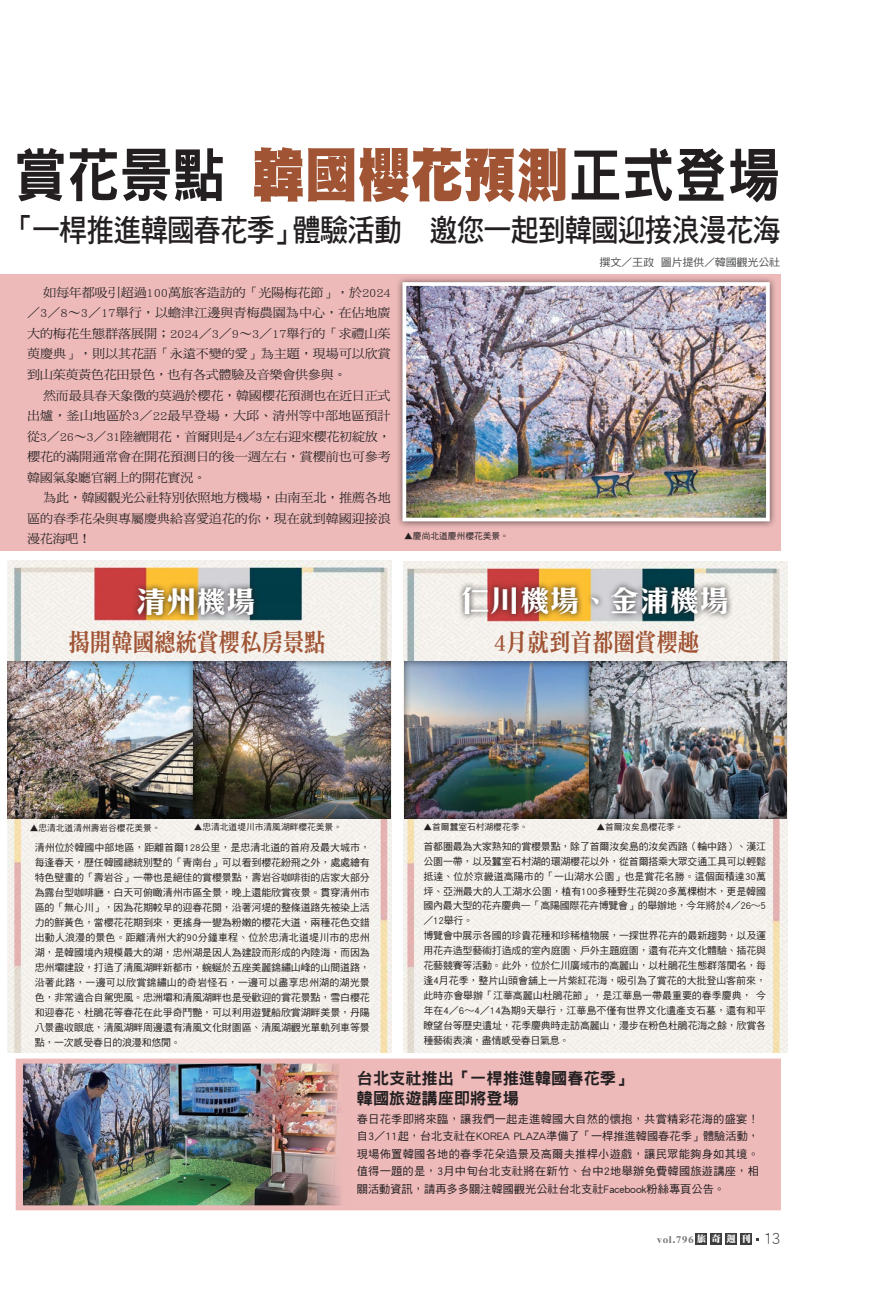
<style>
.page{position:relative;width:869px;height:1294px;background:#fff}
.page>*{position:absolute;margin:0;border:0;box-sizing:border-box;transform-origin:0 0}
.大標{font:58.5px "DF Hei Std W9";color:#231f20;scale:.9 1}
.副標{font:31.12px "DF Hei Std W7";letter-spacing:-.04em;color:#231f20;scale:.9 1}
.新表格內文{font:700 29.88px "C Hei 3 HK";color:#fff}
.新表格內文-2{font:24.88px "DF Ming Std W9";color:#a05434;scale:.86 1}
.新表格內文-3{font:16.25px "DF Hei Std W9";color:#231f20}
.內文{font:12.38px/20.5px "DF Ming Std W5";letter-spacing:-.01em;color:#231f20;text-align:justify;scale:1.05 1}
.新表格內文-4{font:11.25px/17.5px "DF Hei Std W5";color:#231f20;text-align:justify}
.撰文攝影{font:10.62px "DF Hei Std W5";letter-spacing:-.025em;color:#4b4c4d;scale:1.05 1}
.新表格內文-5{font:10px/15px "DF Hei Std W5";letter-spacing:-.02em;color:#231f20;text-align:justify}
.t1{font:9.38px "DF Ya Song GB5 Std W9";letter-spacing:.1em;color:#6c6d70}
.圖說{font:8.75px "DF Hei Std W5";color:#231f20}
.s1{font-family:"DF Hei Std W12";color:#a05434}
.s2{font-family:"DF Ming Std W12";color:#fff}
.s3{font-family:"DF Hei Std W3";font-size:16.62px;color:#3e3e3f}
</style>
<div class="page">
<div style="left:695px;top:1232px;width:11px;height:12px;background:#3e3e3f"></div>
<div style="left:710px;top:1232px;width:11px;height:12px;background:#3e3e3f"></div>
<div style="left:725px;top:1232px;width:11px;height:12px;background:#3e3e3f"></div>
<div style="left:740px;top:1232px;width:11px;height:12px;background:#3e3e3f"></div>
<div style="left:0;top:274px;width:780px;height:276px;background:#edb9b9"></div>
<div style="left:395px;top:275px;width:381px;height:253px;background:#231f20;opacity:.67"></div>
<img style="left:407px;top:287px;width:357px;height:229px">
<div style="left:402px;top:282px;width:367px;height:239px;border:4px solid #fff"></div>
<img style="left:403px;top:561px;width:384px;height:491px">
<img style="left:8px;top:561px;width:383px;height:490px">
<svg style="left:131px;top:581px;width:129px;height:40px"></svg>
<div style="left:7px;top:659px;width:188px;height:159px;background:#231f20;opacity:.66"></div>
<div style="left:192px;top:659px;width:200px;height:159px;background:#231f20;opacity:.66"></div>
<svg style="left:456px;top:580px;width:277px;height:41px"></svg>
<div style="left:403px;top:659px;width:188px;height:159px;background:#231f20;opacity:.66"></div>
<div style="left:588px;top:659px;width:200px;height:159px;background:#231f20;opacity:.66"></div>
<div style="left:18px;top:1061px;width:760px;height:146px;background:#edb9b9"></div>
<img style="left:24px;top:1064px;width:317px;height:140px">
<div style="left:16px;top:1058px;width:764px;height:152px;border:5px solid #edb9b9"></div>
<p class="大標" style="left:14px;top:143px;width:852px">賞花景點 <span class="s1">韓國櫻花預測</span>正式登場</p>
<p class="副標" style="left:7px;top:213px;width:860px">「一桿推進韓國春花季」體驗活動 邀您一起到韓國迎接浪漫花海</p>
<p class="撰文攝影" style="left:599px;top:256px;width:173px">撰文／王政 圖片提供／韓國觀光公社</p>
<p class="內文" style="left:27px;top:282px;width:348px;text-indent:16px">如每年都吸引超過100萬旅客造訪的「光陽梅花節」，於2024／3／8～3／17舉行，以蟾津江邊與青梅農園為中心，在佔地廣大的梅花生態群落展開；2024／3／9～3／17舉行的「求禮山茱萸慶典」，則以其花語「永遠不變的愛」為主題，現場可以欣賞到山茱萸黃色花田景色，也有各式體驗及音樂會供參與。</p>
<p class="內文" style="left:27px;top:384px;width:347px;text-indent:16px">然而最具春天象徵的莫過於櫻花，韓國櫻花預測也在近日正式出爐，釜山地區於3／22最早登場，大邱、清州等中部地區預計從3／26～3／31陸續開花，首爾則是4／3左右迎來櫻花初綻放，櫻花的滿開通常會在開花預測日的後一週左右，賞櫻前也可參考韓國氣象廳官網上的開花實況。</p>
<p class="內文" style="left:27px;top:487px;width:348px;text-indent:16px">為此，韓國觀光公社特別依照地方機場，由南至北，推薦各地區的春季花朵與專屬慶典給喜愛追花的你，現在就到韓國迎接浪漫花海吧！</p>
<p class="圖說" style="left:404px;top:530px;width:106px">▲慶尚北道慶州櫻花美景。</p>
<p class="新表格內文" style="left:136px;top:578px;width:121px">清州機場</p>
<p class="新表格內文-2" style="left:68px;top:628px;width:300px">揭開韓國總統賞櫻私房景點</p>
<p class="新表格內文" style="left:460px;top:578px;width:270px">仁川機場、金浦機場</p>
<p class="新表格內文-2" style="left:493px;top:628px;width:241px">4月就到首都圈賞櫻趣</p>
<p class="圖說" style="left:423px;top:821px;width:106px">▲首爾蠶室石村湖櫻花季。</p>
<p class="圖說" style="left:596px;top:821px;width:89px">▲首爾汝矣島櫻花季。</p>
<p class="圖說" style="left:30px;top:822px;width:132px">▲忠清北道清州壽岩谷櫻花美景。</p>
<p class="圖說" style="left:194px;top:821px;width:150px">▲忠清北道堤川市清風湖畔櫻花美景。</p>
<p class="新表格內文-5" style="left:35px;top:840px;width:336px">清州位於韓國中部地區，距離首爾128公里，是忠清北道的首府及最大城市，每逢春天，歷任韓國總統別墅的「青南台」可以看到櫻花紛飛之外，處處繪有特色壁畫的「壽岩谷」一帶也是絕佳的賞櫻景點，壽岩谷咖啡街的店家大部分為露台型咖啡廳，白天可俯瞰清州市區全景，晚上還能欣賞夜景。貫穿清州市區的「無心川」，因為花期較早的迎春花開，沿著河堤的整條道路先被染上活力的鮮黃色，當櫻花花期到來，更搖身一變為粉嫩的櫻花大道，兩種花色交錯出動人浪漫的景色。距離清州大約90分鐘車程、位於忠清北道堤川市的忠州湖，是韓國境內規模最大的湖，忠州湖是因人為建設而形成的內陸海，而因為忠州壩建設，打造了清風湖畔新都市，蜿蜒於五座美麗錦繡山峰的山間道路，沿著此路，一邊可以欣賞錦繡山的奇岩怪石，一邊可以盡享忠州湖的湖光景色，非常適合自駕兜風。忠洲壩和清風湖畔也是受歡迎的賞花景點，雪白櫻花和迎春花、杜鵑花等春花在此爭奇鬥艷，可以利用遊覽船欣賞湖畔美景，丹陽八景盡收眼底，清風湖畔周邊還有清風文化財園區、清風湖觀光單軌列車等景點，一次感受春日的浪漫和悠閒。</p>
<p class="新表格內文-5" style="left:423px;top:838px;width:344px">首都圈最為大家熟知的賞櫻景點，除了首爾汝矣島的汝矣西路（輪中路）、漢江公園一帶，以及蠶室石村湖的環湖櫻花以外，從首爾搭乘大眾交通工具可以輕鬆抵達、位於京畿道高陽市的「一山湖水公園」也是賞花名勝。這個面積達30萬坪、亞洲最大的人工湖水公園，植有100多種野生花與20多萬棵樹木，更是韓國國內最大型的花卉慶典—「高陽國際花卉博覽會」的舉辦地，今年將於4／26～5／12舉行。</p>
<p class="新表格內文-5" style="left:423px;top:928px;width:344px">博覽會中展示各國的珍貴花種和珍稀植物展，一探世界花卉的最新趨勢，以及運用花卉造型藝術打造成的室內庭園、戶外主題庭園，還有花卉文化體驗、插花與花藝競賽等活動。此外，位於仁川廣域市的高麗山，以杜鵑花生態群落聞名，每逢4月花季，整片山頭會舖上一片紫紅花海，吸引為了賞花的大批登山客前來，此時亦會舉辦「江華高麗山杜鵑花節」，是江華島一帶最重要的春季慶典， 今年在4／6～4／14為期9天舉行，江華島不僅有世界文化遺產支石墓，還有和平瞭望台等歷史遺址，花季慶典時走訪高麗山，漫步在粉色杜鵑花海之餘，欣賞各種藝術表演，盡情感受春日氣息。</p>
<p class="新表格內文-3" style="left:356px;top:1068px;width:277px">台北支社推出「一桿推進韓國春花季」</p>
<p class="新表格內文-3" style="left:356px;top:1088px;width:163px">韓國旅遊講座即將登場</p>
<p class="新表格內文-4" style="left:356px;top:1109px;width:403px">春日花季即將來臨，讓我們一起走進韓國大自然的懷抱，共賞精彩花海的盛宴！自3／11起，台北支社在KOREA PLAZA準備了「一桿推進韓國春花季」體驗活動，現場佈置韓國各地的春季花朵造景及高爾夫推桿小遊戲，讓民眾能夠身如其境。值得一題的是，3月中旬台北支社將在新竹、台中2地舉辦免費韓國旅遊講座，相關活動資訊，請再多多關注韓國觀光公社台北支社Facebook粉絲專頁公告。</p>
<p class="t1" style="left:657px;top:1234px;width:125px">vol.796 <span class="s2">旅奇週刊</span> <span class="s3">13</span></p>
</div>
